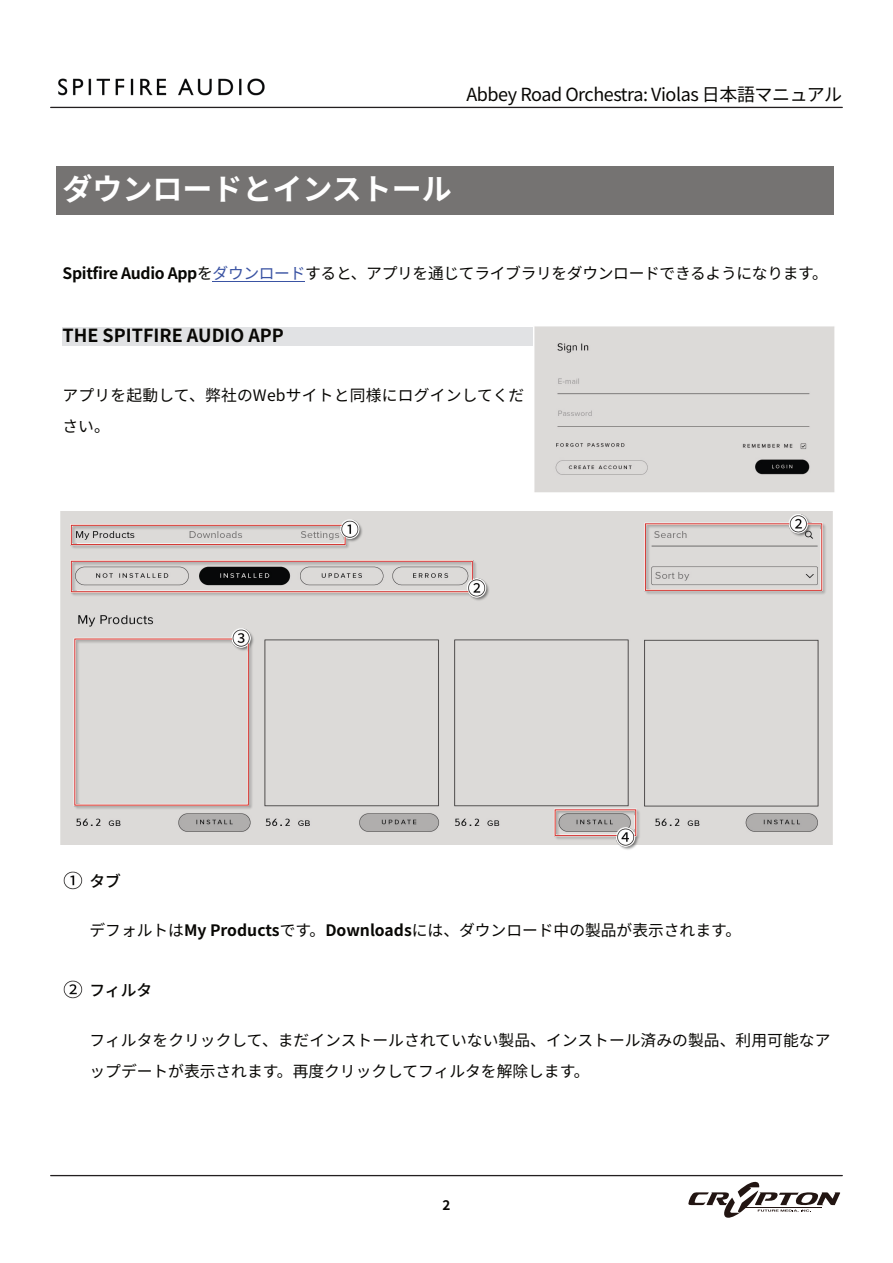
<style>
.page{position:relative;width:893px;height:1263px;background:#fff}
.page>*{position:absolute;margin:0;border:0;box-sizing:border-box;transform-origin:0 0}
.t1{font:700 30px "Source Han Sans JP";color:#fff}
.t2{font:18px "Source Han Sans JP";letter-spacing:-.025em;color:#080704}
.t3{font:700 18px "Source Han Sans JP";color:#080704}
.t4{font:15.75px/31.5px "Source Han Sans JP";color:#080704}
.t5{font:15.75px "Source Han Sans JP";letter-spacing:-.02em;color:#080704}
.t6{font:500 15.75px "Source Han Sans JP";color:#080704}
.s1{font-weight:700}
.s2{color:#3a53a3}
</style>
<div class="page">
<hr style="left:51px;top:107px;width:791px;height:1px;background:#231f20">
<hr style="left:51px;top:1175px;width:791px;height:1px;background:#231f20">
<svg style="left:688px;top:1181px;width:152px;height:37px"></svg>
<img style="left:58px;top:78px;width:207px;height:18px">
<div style="left:56px;top:167px;width:778px;height:48px;background:#757372"></div>
<div style="left:63px;top:327px;width:767px;height:18px;background:#e1e2e4"></div>
<hr style="left:213px;top:281px;width:92px;height:1px;background:#3a53a3">
<img style="left:64px;top:871px;width:18px;height:19px">
<img style="left:64px;top:980px;width:18px;height:19px">
<img style="left:534px;top:326px;width:301px;height:167px">
<img style="left:60px;top:511px;width:773px;height:334px">
<img style="left:71px;top:515px;width:755px;height:335px">
<p class="t2" style="left:466px;top:85px;width:377px">Abbey Road Orchestra: Violas 日本語マニュアル</p>
<h1 class="t1" style="left:63px;top:173px;width:391px">ダウンロードとインストール</h1>
<p class="t5" style="left:63px;top:265px;width:767px"><span class="s1">Spitfire Audio App</span>を<span class="s2">ダウンロード</span>すると、アプリを通じてライブラリをダウンロードできるようになります。</p>
<p class="t3" style="left:63px;top:326px;width:223px">THE SPITFIRE AUDIO APP</p>
<p class="t4" style="left:63px;top:379px;width:463px">アプリを起動して、弊社のWebサイトと同様にログインしてください。</p>
<p class="t6" style="left:90px;top:873px;width:33px">タブ</p>
<p class="t4" style="left:90px;top:915px;width:653px">デフォルトは<span class="s1">My Products</span>です。<span class="s1">Downloads</span>には、ダウンロード中の製品が表示されます。</p>
<p class="t6" style="left:90px;top:982px;width:64px">フィルタ</p>
<p class="t4" style="left:90px;top:1024px;width:742px">フィルタをクリックして、まだインストールされていない製品、インストール済みの製品、利用可能なアップデートが表示されます。再度クリックしてフィルタを解除します。</p>
</div>
